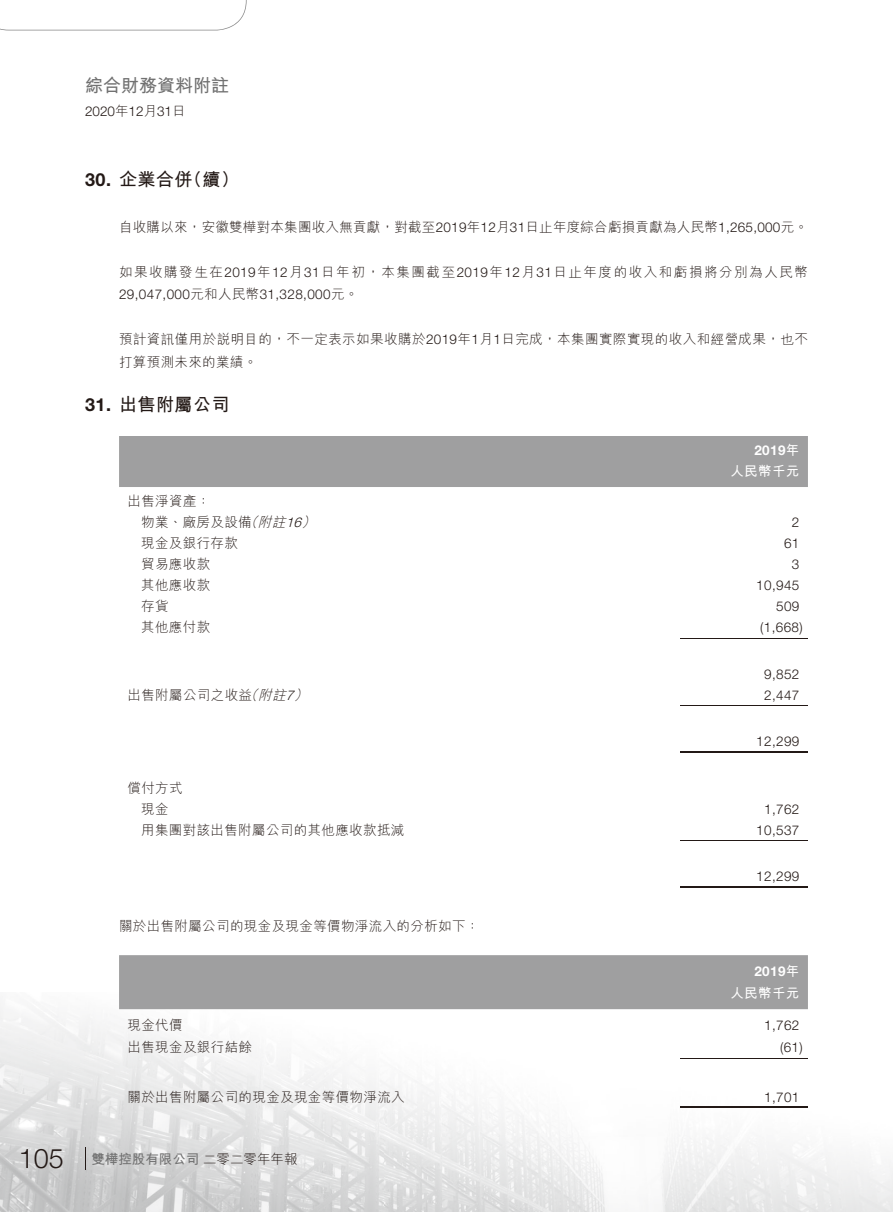
<style>
.page{position:relative;width:893px;height:1212px;background:#fff}
.page>*{position:absolute;margin:0;border:0;box-sizing:border-box;transform-origin:0 0}
.t1{font:18px "M Hei HK Bold E Ten B5 H";letter-spacing:.03em;color:#231916}
.t2{font:18px "M Hei HK Bold E Ten B5 H";color:#717171}
.t3{font:13.5px/21px "M Hei HK Light E Ten B5 H";letter-spacing:.03em;color:#231916}
.t4{font:300 13.5px "Helvetica Neue LT Std";letter-spacing:.03em;color:#231916}
.t5{font:13.5px "M Hei HK Light E Ten B5 H";letter-spacing:.115em;color:#231916}
.t6{font:13.5px "M Hei HK Bold E Ten B5 H";color:#717171}
.t7{font:700 13.5px "Helvetica Neue LT Std";letter-spacing:.03em;color:#fff}
.t8{font:13.5px "M Hei HK Bold E Ten B5 H";letter-spacing:.03em;color:#fff}
.s1{font-family:"M Hei HK Light E Ten B5 H";font-weight:400}
.s2{font-family:"Helvetica Neue LT Std";font-weight:700}
.s3{font-family:"Helvetica Neue LT Std";font-weight:300}
.s4{font-family:"M Hei HK Bold E Ten B5 H";font-weight:400}
.s5{font-style:italic}
.s6{font-family:"Helvetica Neue LT Std";font-weight:300;font-style:italic}
.s7{font-family:"Helvetica Neue LT Std";font-weight:300;font-size:27px;color:#231916}
.s8{font-family:"M Hei HK Light E Ten B5 H";color:#231916}
</style>
<div class="page">
<img style="left:0;top:1003px;width:893px;height:209px">
<svg style="left:0;top:0;width:247px;height:30px"></svg>
<svg style="left:85px;top:1148px;width:1px;height:22px"></svg>
<div style="left:119px;top:436px;width:689px;height:51px;background:#9f9fa0"></div>
<hr style="left:680px;top:638px;width:128px;height:1px;background:#231916">
<hr style="left:680px;top:705px;width:128px;height:1px;background:#231916">
<hr style="left:680px;top:751px;width:128px;height:1px;background:#231916">
<hr style="left:680px;top:840px;width:128px;height:1px;background:#231916">
<hr style="left:680px;top:886px;width:128px;height:2px;background:#231916">
<div style="left:119px;top:955px;width:689px;height:54px;background:#9f9fa0"></div>
<hr style="left:680px;top:1058px;width:128px;height:1px;background:#231916">
<hr style="left:680px;top:1107px;width:128px;height:1px;background:#231916">
<h1 class="t2" style="left:85px;top:79px;width:146px">綜合財務資料附註</h1>
<p class="t4" style="left:85px;top:107px;width:102px">2020<span class="s1">年</span>12<span class="s1">月</span>31<span class="s1">日</span></p>
<h1 class="t1" style="left:85px;top:173px;width:156px"><span class="s2">30.</span> 企業合併（續）</h1>
<p class="t3" style="left:119px;top:218px;width:690px">自收購以來，安徽雙樺對本集團收入無貢獻，對截至<span class="s3">2019</span>年<span class="s3">12</span>月<span class="s3">31</span>日止年度綜合虧損貢獻為人民幣<span class="s3">1,265,000</span>元。</p>
<p class="t5" style="left:119px;top:267px;width:690px">如果收購發生在<span class="s3">2019</span>年<span class="s3">12</span>月<span class="s3">31</span>日年初，本集團截至<span class="s3">2019</span>年<span class="s3">12</span>月<span class="s3">31</span>日止年度的收入和虧損將分別為人民幣</p>
<p class="t4" style="left:119px;top:290px;width:241px">29,047,000<span class="s1">元和人民幣</span>31,328,000<span class="s1">元。</span></p>
<p class="t3" style="left:119px;top:330px;width:690px;line-height:22.5px">預計資訊僅用於說明目的，不一定表示如果收購於<span class="s3">2019</span>年<span class="s3">1</span>月<span class="s3">1</span>日完成，本集團實際實現的收入和經營成果，也不打算預測未來的業績。</p>
<h1 class="t1" style="left:85px;top:398px;width:146px"><span class="s2">31.</span> 出售附屬公司</h1>
<p class="t7" style="left:754px;top:446px;width:47px">2019<span class="s4">年</span></p>
<p class="t8" style="left:730px;top:466px;width:71px">人民幣千元</p>
<p class="t3" style="left:141px;top:492px;width:179px;text-indent:-14px">出售淨資產：<br>物業、廠房及設備<span class="s5">（附註</span><span class="s6">16</span><span class="s5">）</span></p>
<p class="t4" style="left:792px;top:518px;width:9px">2</p>
<p class="t3" style="left:141px;top:534px;width:98px">現金及銀行存款</p>
<p class="t4" style="left:784px;top:539px;width:17px">61</p>
<p class="t3" style="left:141px;top:555px;width:71px">貿易應收款</p>
<p class="t4" style="left:792px;top:560px;width:9px">3</p>
<p class="t3" style="left:141px;top:576px;width:71px">其他應收款</p>
<p class="t4" style="left:756px;top:581px;width:45px">10,945</p>
<p class="t3" style="left:141px;top:597px;width:29px">存貨</p>
<p class="t4" style="left:776px;top:602px;width:25px">509</p>
<p class="t3" style="left:141px;top:618px;width:71px">其他應付款</p>
<p class="t4" style="left:760px;top:623px;width:44px">(1,668)</p>
<p class="t4" style="left:764px;top:669px;width:37px">9,852</p>
<p class="t3" style="left:128px;top:686px;width:185px">出售附屬公司之收益<span class="s5">（附註</span><span class="s6">7</span><span class="s5">）</span></p>
<p class="t4" style="left:764px;top:690px;width:37px">2,447</p>
<p class="t4" style="left:756px;top:737px;width:45px">12,299</p>
<p class="t3" style="left:128px;top:779px;width:57px;text-align:center">償付方式現金</p>
<p class="t4" style="left:764px;top:804px;width:37px">1,762</p>
<p class="t3" style="left:141px;top:821px;width:265px">用集團對該出售附屬公司的其他應收款抵減</p>
<p class="t4" style="left:756px;top:825px;width:45px">10,537</p>
<p class="t4" style="left:756px;top:872px;width:45px">12,299</p>
<p class="t3" style="left:119px;top:917px;width:362px">關於出售附屬公司的現金及現金等價物淨流入的分析如下：</p>
<p class="t7" style="left:754px;top:966px;width:47px">2019<span class="s4">年</span></p>
<p class="t8" style="left:730px;top:988px;width:71px">人民幣千元</p>
<p class="t3" style="left:128px;top:1016px;width:57px">現金代價</p>
<p class="t4" style="left:764px;top:1020px;width:37px">1,762</p>
<p class="t3" style="left:128px;top:1039px;width:126px">出售現金及銀行結餘</p>
<p class="t4" style="left:780px;top:1043px;width:24px">(61)</p>
<p class="t3" style="left:128px;top:1088px;width:279px">關於出售附屬公司的現金及現金等價物淨流入</p>
<p class="t4" style="left:764px;top:1092px;width:37px">1,701</p>
<p class="t6" style="left:19px;top:1154px;width:280px"><span class="s7">105</span> 雙樺控股有限公司<span class="s8">二零二零年年報</span></p>
</div>
